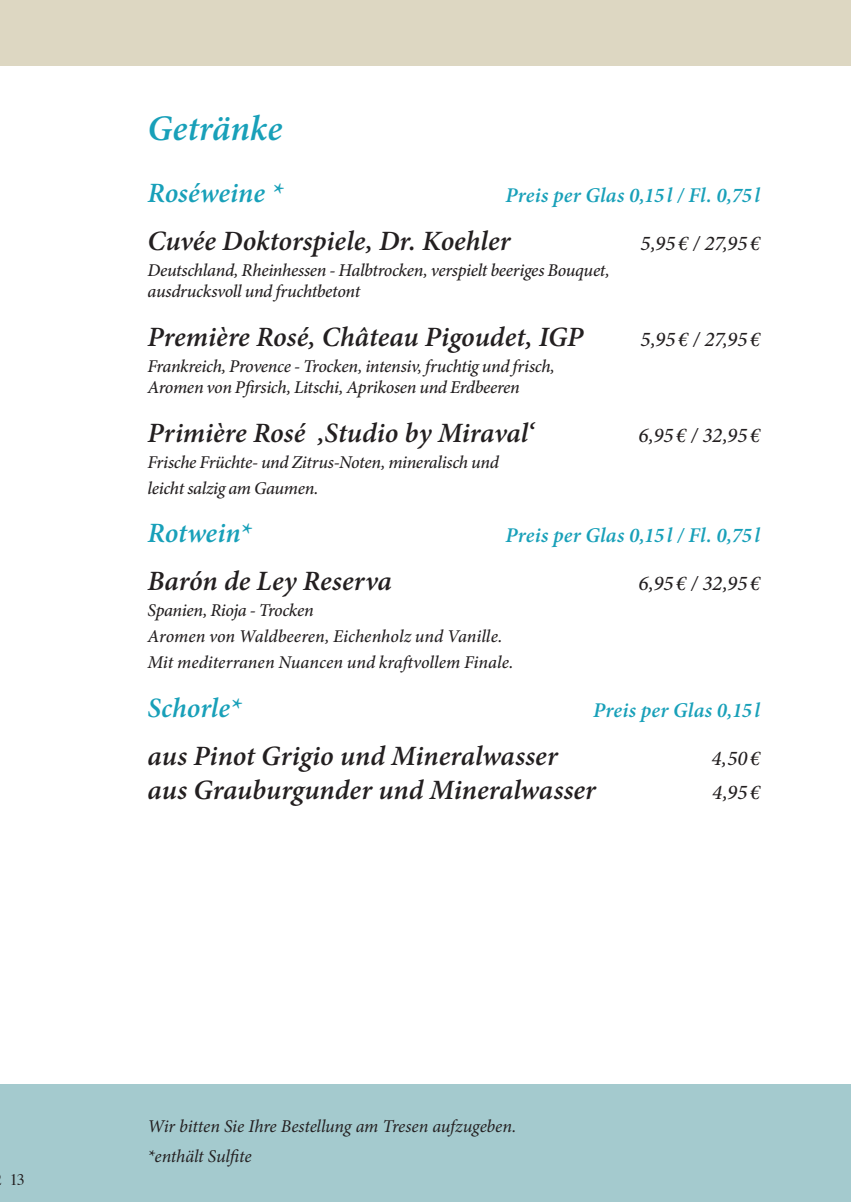
<style>
.page{position:relative;width:851px;height:1202px;background:#fff}
.page>*{position:absolute;margin:0;border:0;box-sizing:border-box;transform-origin:0 0}
.t1{font:italic 600 36px "Minion Pro";color:#18a0b9}
.t2{font:italic 600 28px "Minion Pro";color:#231f20}
.t3{font:italic 600 28px "Minion Pro";color:#18a0b9}
.t4{font:italic 600 21px "Minion Pro";letter-spacing:.01em;color:#18a0b9}
.t5{font:italic 500 21px "Minion Pro";color:#231f20}
.t6{font:italic 500 18px/26px "Minion Pro";letter-spacing:-.02em;color:#231f20}
.t7{font:italic 18px/29.6px "Minion Pro";letter-spacing:-.01em;color:#231f20}
.t8{font:16px "Times";color:#231f20}
</style>
<div class="page">
<div style="left:0;top:0;width:850px;height:66px;background:#ddd7c2"></div>
<div style="left:0;top:1084px;width:850px;height:118px;background:#a4cace"></div>
<h1 class="t1" style="left:147px;top:103px;width:136px">Getränke</h1>
<h2 class="t3" style="left:147px;top:173px;width:137px">Roséweine *</h2>
<p class="t4" style="left:505px;top:180px;width:256px">Preis per Glas 0,15 l / Fl. 0,75 l</p>
<h2 class="t2" style="left:147px;top:221px;width:364px">Cuvée Doktorspiele, Dr. Koehler</h2>
<p class="t5" style="left:640px;top:229px;width:121px">5,95 € / 27,95 €</p>
<p class="t6" style="left:147px;top:259px;width:463px;line-height:21.6px">Deutschland, Rheinhessen - Halbtrocken, verspielt beeriges Bouquet, ausdrucksvoll und fruchtbetont</p>
<h2 class="t2" style="left:147px;top:317px;width:437px">Première Rosé, Château Pigoudet, IGP</h2>
<p class="t5" style="left:640px;top:325px;width:121px">5,95 € / 27,95 €</p>
<p class="t6" style="left:147px;top:355px;width:409px;line-height:21.6px">Frankreich, Provence - Trocken, intensiv, fruchtig und frisch,<br>Aromen von Pfirsich, Litschi, Aprikosen und Erdbeeren</p>
<h2 class="t2" style="left:147px;top:413px;width:388px">Primière Rosé ‚Studio by Miraval‘</h2>
<p class="t5" style="left:638px;top:421px;width:123px">6,95 € / 32,95 €</p>
<p class="t6" style="left:147px;top:449px;width:353px">Frische Früchte- und Zitrus-Noten, mineralisch und leicht salzig am Gaumen.</p>
<h2 class="t3" style="left:147px;top:513px;width:105px">Rotwein*</h2>
<p class="t4" style="left:505px;top:521px;width:256px">Preis per Glas 0,15 l / Fl. 0,75 l</p>
<h2 class="t2" style="left:147px;top:562px;width:246px">Barón de Ley Reserva</h2>
<p class="t5" style="left:638px;top:569px;width:123px">6,95 € / 32,95 €</p>
<p class="t6" style="left:147px;top:598px;width:367px">Spanien, Rioja - Trocken<br>Aromen von Waldbeeren, Eichenholz und Vanille.<br>Mit mediterranen Nuancen und kraftvollem Finale.</p>
<h2 class="t3" style="left:147px;top:688px;width:95px">Schorle*</h2>
<p class="t4" style="left:593px;top:695px;width:168px">Preis per Glas 0,15 l</p>
<h2 class="t2" style="left:147px;top:736px;width:411px">aus Pinot Grigio und Mineralwasser</h2>
<p class="t5" style="left:711px;top:744px;width:50px">4,50€</p>
<h2 class="t2" style="left:147px;top:770px;width:450px">aus Grauburgunder und Mineralwasser</h2>
<p class="t5" style="left:712px;top:778px;width:50px">4,95 €</p>
<p class="t8" style="left:10px;top:1165px;width:16px">13</p>
<p class="t7" style="left:147px;top:1111px;width:370px">Wir bitten Sie Ihre Bestellung am Tresen aufzugeben. *enthält Sulfite</p>
</div>
